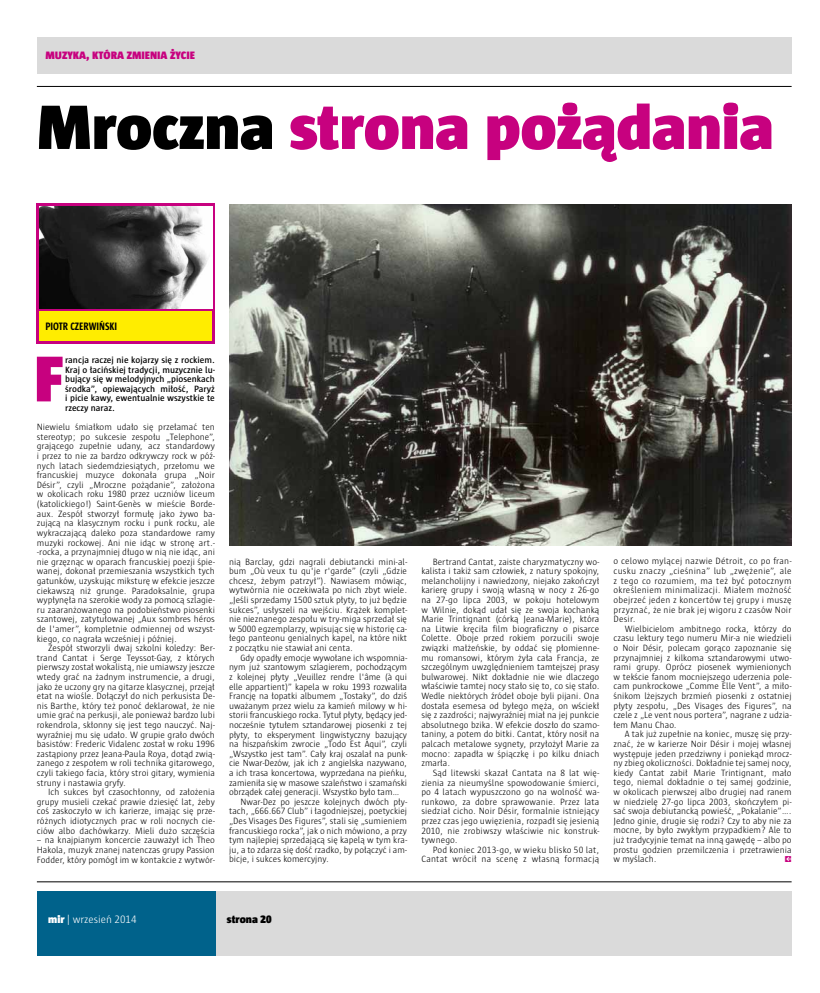
<style>
.page{position:relative;width:820px;height:993px;background:#fff}
.page>*{position:absolute;margin:0;border:0;box-sizing:border-box;transform-origin:0 0}
.t1{font:900 66.2px "Sun";color:#c7017f}
.t2{font:900 64px "Sun";color:#c7017f}
.t3{font:900 11px "Sun";color:#c7017f}
.t4{font:300 11px "Sun";color:#fff}
.t5{font:700 condensed 11px "Sun";color:#000}
.t6{font:900 11px "Sun";color:#000}
.t7{font:300 9.3px/9.6px "Sun";color:#000;text-align:justify}
.t8{font:600 9.3px/9.6px "Sun";color:#000;text-align:justify}
.t9{font:300 9.3px/9.6px "Sun";letter-spacing:.02em;color:#000;text-align:right}
.s1{color:#000}
.s2{font-weight:900}
</style>
<div class="page">
<hr style="left:37px;top:86px;width:754px;height:1px;background:#000">
<hr style="left:37px;top:881px;width:754px;height:1px;background:#000">
<div style="left:37px;top:891px;width:178px;height:64px;background:#00628b"></div>
<div style="left:215px;top:891px;width:576px;height:64px;background:#dadada"></div>
<div style="left:37px;top:37px;width:754px;height:37px;background:#dadada"></div>
<svg style="left:37px;top:203px;width:178px;height:140px;background:#ba187c"></svg>
<img style="left:40px;top:206px;width:172px;height:102px">
<div style="left:40px;top:311px;width:172px;height:30px;background:#ffed00"></div>
<img style="left:229px;top:204px;width:562px;height:341px">
<p class="t3" style="left:45px;top:49px;width:94px">mu zyka, która zmienia</p>
<p class="t3" style="left:170px;top:49px;width:12px">życie</p>
<h2 class="t2" style="left:37px;top:90px;width:738px"><span class="s1">Mroczna</span> strona pożądania</h2>
<p class="t5" style="left:45px;top:320px;width:73px">PIOTR CZERWIŃSKI</p>
<h1 class="t1" style="left:34px;top:340px;width:32px">F</h1>
<p class="t8" style="left:65px;top:355px;width:151px">rancja raczej nie kojarzy się z rockiem.<br>Kraj o łacińskiej tradycji, muzycznie lu&shy;bujący się w melodyjnych „piosenkach środka”, opiewających miłość, Paryż i picie kawy, ewentualnie wszystkie te rzeczy naraz.</p>
<p class="t7" style="left:37px;top:422px;width:179px">Niewielu śmiałkom udało się przełamać ten stereotyp; po sukcesie zespołu „Telephone”, grającego zupełnie udany, acz standardowy i przez to nie za bardzo odkrywczy rock w póź&shy;nych latach siedemdziesiątych, przełomu we francuskiej muzyce dokonała grupa „Noir Désir”, czyli „Mroczne pożądanie”, założona w okolicach roku 1980 przez uczniów liceum (katolickiego!) Saint-Gene`s w mieście Borde&shy;aux. Zespół stworzył formułę jako żywo ba&shy;zującą na klasycznym rocku i punk rocku, ale wykraczającą daleko poza standardowe ramy muzyki rockowej. Ani nie idąc w stronę art.- -rocka, a przynajmniej długo w nią nie idąc, ani nie grzęznąc w oparach francuskiej poezji śpie&shy;wanej, dokonał przemieszania wszystkich tych gatunków, uzyskując miksturę w efekcie jeszcze ciekawszą niż grunge. Paradoksalnie, grupa wypłynęła na szerokie wody za pomocą szlagie&shy;ru zaaranżowanego na podobieństwo piosenki szantowej, zatytułowanej „Aux sombres héros de l'amer”, kompletnie odmiennej od wszyst&shy;kiego, co nagrała wcześniej i później.</p>
<p class="t7" style="left:37px;top:643px;width:179px;text-indent:11px">Zespół stworzyli dwaj szkolni koledzy: Ber&shy;trand Cantat i Serge Teyssot-Gay, z których pierwszy został wokalistą, nie umiawszy jeszcze wtedy grać na żadnym instrumencie, a drugi, jako że uczony gry na gitarze klasycznej, przejął etat na wiośle. Dołączył do nich perkusista De&shy;nis Barthe, który też ponoć deklarował, że nie umie grać na perkusji, ale ponieważ bardzo lubi rokendrola, skłonny się jest tego nauczyć. Naj&shy;wyraźniej mu się udało. W grupie grało dwóch basistów: Frederic Vidalenc został w roku 1996 zastąpiony przez Jeana-Paula Roya, dotąd zwią&shy;zanego z zespołem w roli technika gitarowego, czyli takiego facia, który stroi gitary, wymienia struny i nastawia gryfy.</p>
<p class="t7" style="left:37px;top:787px;width:179px;text-indent:11px">Ich sukces był czasochłonny, od założenia grupy musieli czekać prawie dziesięć lat, żeby coś zaskoczyło w ich karierze, imając się prze&shy;różnych idiotycznych prac w roli nocnych cie&shy;ciów albo dachówkarzy. Mieli dużo szczęścia</p>
<p class="t7" style="left:37px;top:835px;width:179px">– na knajpianym koncercie zauważył ich Theo Hakola, muzyk znanej natenczas grupy Passion Fodder, który pomógł im w kontakcie z wytwór-</p>
<p class="t7" style="left:229px;top:556px;width:179px">nią Barclay, gdzi nagrali debiutancki mini-al&shy;bum „Ou` veux tu qu'je r'garde” (czyli „Gdzie chcesz, żebym patrzył”). Nawiasem mówiąc, wytwórnia nie oczekiwała po nich zbyt wiele. „Jeśli sprzedamy 1500 sztuk płyty, to już będzie sukces”, usłyszeli na wejściu. Krążek komplet&shy;nie nieznanego zespołu w try-miga sprzedał się w 5000 egzemplarzy, wpisując się w historię ca&shy;łego panteonu genialnych kapel, na które nikt z początku nie stawiał ani centa.</p>
<p class="t7" style="left:240px;top:652px;width:168px">Gdy opadły emocje wywołane ich wspomnia-</p>
<p class="t7" style="left:229px;top:662px;width:179px">nym już szantowym szlagierem, pochodzącym</p>
<p class="t7" style="left:229px;top:671px;width:179px">z kolejnej płyty „Veuillez rendre l'âme (a` qui</p>
<p class="t7" style="left:229px;top:681px;width:179px">elle appartient)” kapela w roku 1993 rozwaliła</p>
<p class="t7" style="left:229px;top:691px;width:179px">Francję na łopatki albumem „Tostaky”, do dziś</p>
<p class="t7" style="left:229px;top:700px;width:179px">uważanym przez wielu za kamień milowy w hi-</p>
<p class="t7" style="left:229px;top:710px;width:179px">storii francuskiego rocka. Tytuł płyty, będący jed-</p>
<p class="t7" style="left:229px;top:719px;width:179px">nocześnie tytułem sztandarowej piosenki z tej</p>
<p class="t7" style="left:229px;top:729px;width:179px">płyty, to eksperyment lingwistyczny bazujący</p>
<p class="t7" style="left:229px;top:739px;width:179px">na hiszpańskim zwrocie „Todo Est Aqui”, czyli</p>
<p class="t7" style="left:229px;top:748px;width:179px">„Wszystko jest tam”. Cały kraj oszalał na punk-</p>
<p class="t7" style="left:229px;top:758px;width:179px">cie Nwar-Dezów, jak ich z angielska nazywano,</p>
<p class="t7" style="left:229px;top:767px;width:179px">a ich trasa koncertowa, wyprzedana na pieńku,</p>
<p class="t7" style="left:229px;top:777px;width:179px">zamieniła się w masowe szaleństwo i szamański</p>
<p class="t7" style="left:229px;top:787px;width:172px">obrządek całej generacji. Wszystko było tam…</p>
<p class="t7" style="left:240px;top:796px;width:168px">Nwar-Dez po jeszcze kolejnych dwóch pły-</p>
<p class="t7" style="left:229px;top:806px;width:179px">tach, „666.667 Club” i łagodniejszej, poetyckiej</p>
<p class="t7" style="left:229px;top:815px;width:179px">„Des Visages Des Figures”, stali się „sumieniem</p>
<p class="t7" style="left:229px;top:825px;width:179px">francuskiego rocka”, jak o nich mówiono, a przy</p>
<p class="t7" style="left:229px;top:835px;width:179px">tym najlepiej sprzedającą się kapelą w tym kra-</p>
<p class="t7" style="left:229px;top:844px;width:179px">ju, a to zdarza się dość rzadko, by połączyć i am-</p>
<p class="t7" style="left:229px;top:854px;width:101px">bicje, i sukces komercyjny.</p>
<p class="t7" style="left:421px;top:556px;width:179px;text-indent:11px">Bertrand Cantat, zaiste charyzmatyczny wo&shy;kalista i takiż sam człowiek, z natury spokojny, melancholijny i nawiedzony, niejako zakończył karierę grupy i swoją własną w nocy z 26-go na 27-go lipca 2003, w pokoju hotelowym w Wilnie, dokąd udał się ze swoja kochanką Marie Trintignant (córką Jeana-Marie), która na Litwie kręciła film biograficzny o pisarce Colette. Oboje przed rokiem porzucili swoje związki małżeńskie, by oddać się płomienne&shy;mu romansowi, którym żyła cała Francja, ze szczególnym uwzględnieniem tamtejszej prasy bulwarowej. Nikt dokładnie nie wie dlaczego właściwie tamtej nocy stało się to, co się stało.<br>Wedle niektórych źródeł oboje byli pijani. Ona dostała esemesa od byłego męża, on wściekł się z zazdrości; najwyraźniej miał na jej punkcie absolutnego bzika. W efekcie doszło do szamo&shy;taniny, a potem do bitki. Cantat, który nosił na palcach metalowe sygnety, przyłożył Marie za mocno: zapadła w śpiączkę i po kilku dniach zmarła.</p>
<p class="t7" style="left:421px;top:767px;width:179px;text-indent:11px">Sąd litewski skazał Cantata na 8 lat wię&shy;zienia za nieumyślne spowodowanie śmierci, po 4 latach wypuszczono go na wolność wa&shy;runkowo, za dobre sprawowanie. Przez lata siedział cicho. Noir Désir, formalnie istniejący przez czas jego uwięzienia, rozpadł się jesienią 2010, nie zrobiwszy właściwie nic konstruk&shy;tywnego.</p>
<p class="t9" style="left:421px;top:844px;width:179px">Pod koniec 2013-go, w wieku blisko 50 lat,<br>Cantat wrócił na scenę z własną formacją</p>
<p class="t7" style="left:613px;top:556px;width:179px">o celowo mylącej nazwie Détroit, co po fran&shy;cusku znaczy „cieśnina” lub „zwężenie”, ale z tego co rozumiem, ma też być potocznym określeniem minimalizacji. Miałem możność obejrzeć jeden z koncertów tej grupy i muszę przyznać, że nie brak jej wigoru z czasów Noir Desir.</p>
<p class="t7" style="left:613px;top:623px;width:179px;text-indent:11px">Wielbicielom ambitnego rocka, którzy do czasu lektury tego numeru Mir-a nie wiedzieli o Noir Désir, polecam gorąco zapoznanie się przynajmniej z kilkoma sztandarowymi utwo&shy;rami grupy. Oprócz piosenek wymienionych w tekście fanom mocniejszego uderzenia pole&shy;cam punkrockowe „Comme Elle Vent”, a miło&shy;śnikom lżejszych brzmień piosenki z ostatniej płyty zespołu, „Des Visages des Figures”, na czele z „Le vent nous portera”, nagrane z udzia&shy;łem Manu Chao.</p>
<p class="t7" style="left:613px;top:729px;width:179px;text-indent:11px">A tak już zupełnie na koniec, muszę się przy&shy;znać, że w karierze Noir Désir i mojej własnej występuje jeden przedziwny i poniekąd mrocz&shy;ny zbieg okoliczności. Dokładnie tej samej nocy, kiedy Cantat zabił Marie Trintignant, mało tego, niemal dokładnie o tej samej godzinie, w okolicach pierwszej albo drugiej nad ranem w niedzielę 27-go lipca 2003, skończyłem pi&shy;sać swoja debiutancką powieść, „Pokalanie”….<br>Jedno ginie, drugie się rodzi? Czy to aby nie za mocne, by było zwykłym przypadkiem? Ale to już tradycyjnie temat na inną gawędę – albo po prostu godzien przemilczenia i przetrawienia w myślach.</p>
<p class="t4" style="left:48px;top:913px;width:90px"><span class="s2">mir</span> | wrzesień 2014</p>
<p class="t6" style="left:227px;top:912px;width:46px">strona 20</p>
</div>
